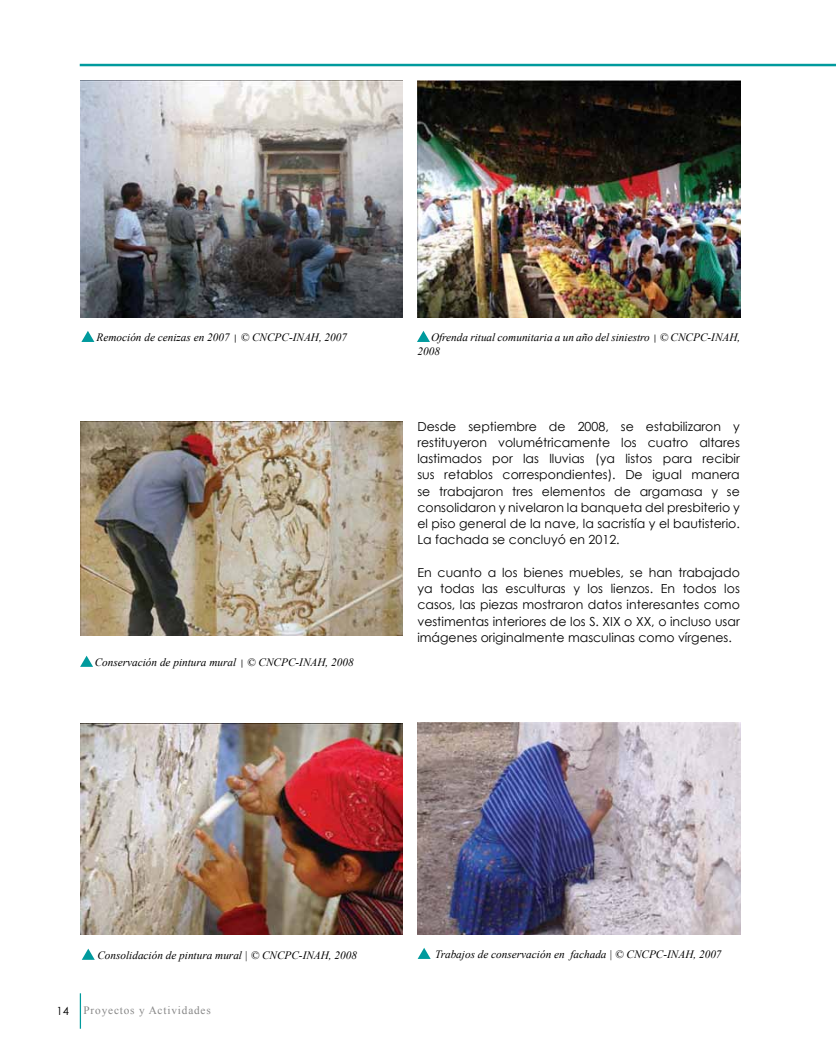
<style>
.page{position:relative;width:836px;height:1061px;background:#fff}
.page>*{position:absolute;margin:0;border:0;box-sizing:border-box;transform-origin:0 0}
.t1{font:12.5px/16.2px "Century Gothic";color:#000;text-align:justify}
.t2{font:italic 11.25px/13.5px "Times New Roman";color:#000}
.t3{font:11.25px "Times New Roman";letter-spacing:.075em;color:#878787}
.t4{font:11.25px "Century Gothic";color:#000}
.s1{font-family:"Century Gothic";font-style:normal;font-size:8.75px}
</style>
<div class="page">
<hr style="left:80px;top:993px;width:1px;height:36px;background:#009a9d">
<hr style="left:80px;top:64px;width:756px;height:2px;background:#009a9d">
<img style="left:80px;top:80px;width:323px;height:237px">
<img style="left:417px;top:80px;width:323px;height:237px">
<svg style="left:81px;top:331px;width:13px;height:11px"></svg>
<svg style="left:417px;top:331px;width:13px;height:11px"></svg>
<img style="left:80px;top:422px;width:323px;height:213px">
<img style="left:81px;top:723px;width:321px;height:212px">
<svg style="left:80px;top:656px;width:13px;height:11px"></svg>
<svg style="left:82px;top:949px;width:13px;height:11px"></svg>
<img style="left:418px;top:723px;width:322px;height:212px">
<svg style="left:418px;top:948px;width:13px;height:11px"></svg>
<p class="t2" style="left:97px;top:331px;width:252px">Remoción de cenizas en 2007 <span class="s1">|</span> © CNCPC-INAH, 2007</p>
<p class="t2" style="left:417px;top:331px;width:324px;text-indent:14px">Ofrenda ritual comunitaria a un año del siniestro <span class="s1">|</span> © CNCPC-INAH,<br>2008</p>
<p class="t2" style="left:95px;top:655px;width:260px">Conservación de pintura mural <span class="s1">|</span> © CNCPC-INAH, 2008</p>
<p class="t1" style="left:417px;top:418px;width:324px">Desde septiembre de 2008, se estabilizaron y restituyeron volumétricamente los cuatro altares lastimados por las lluvias (ya listos para recibir sus retablos correspondientes). De igual manera se trabajaron tres elementos de argamasa y se consolidaron y nivelaron la banqueta del presbiterio y el piso general de la nave, la sacristía y el bautisterio.<br>La fachada se concluyó en 2012.</p>
<p class="t1" style="left:417px;top:564px;width:324px">En cuanto a los bienes muebles, se han trabajado ya todas las esculturas y los lienzos. En todos los casos, las piezas mostraron datos interesantes como vestimentas interiores de los s. xix</p>
<p class="t1" style="left:417px;top:613px;width:324px;text-indent:207px">o xx, o incluso usar imágenes originalmente masculinas como vírgenes.</p>
<p class="t2" style="left:97px;top:948px;width:261px">Consolidación de pintura mural | © CNCPC-INAH, 2008</p>
<p class="t2" style="left:435px;top:948px;width:288px">Trabajos de conservación en fachada | © CNCPC-INAH, 2007</p>
<p class="t4" style="left:57px;top:1003px;width:14px">14</p>
<p class="t3" style="left:84px;top:1002px;width:129px">Proyectos y Actividades</p>
</div>
